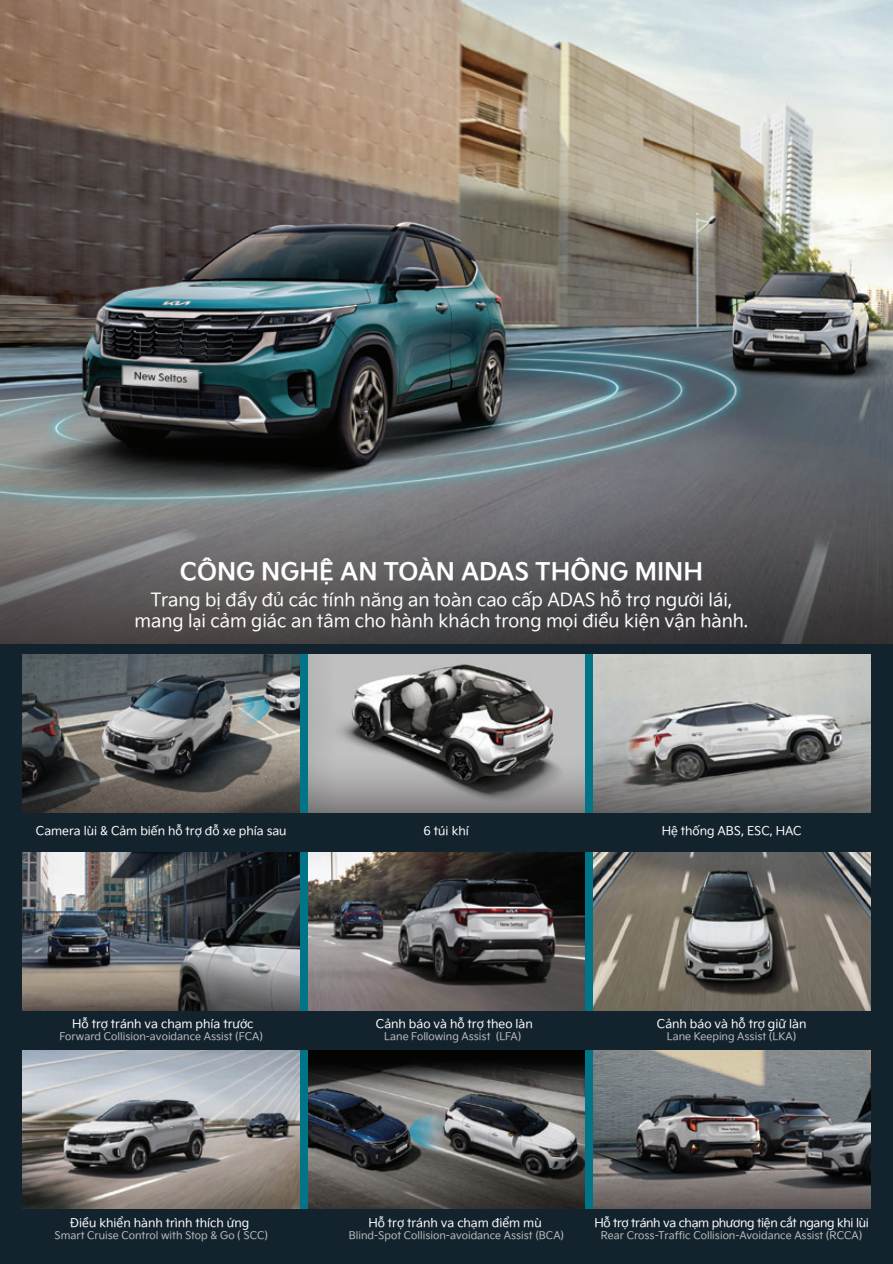
<style>
.page{position:relative;width:893px;height:1264px;background:#fff}
.page>*{position:absolute;margin:0;border:0;box-sizing:border-box;transform-origin:0 0}
.t1{font:24px "VN Kia Signature Bold";color:#fff}
.t2{font:18px/21.6px "VN Kia Signature Regular";color:#fff;text-align:center}
.t3{font:12px "VN Kia Signature Regular";color:#fff}
.t4{font:12px "VN Kia Signature Regular";letter-spacing:-.025em;color:#fff}
.t5{font:10.5px "VN Kia Signature Regular";color:#bcbdc0}
.s1{font-family:"Myriad Pro"}
</style>
<div class="page">
<div style="left:0;top:643px;width:893px;height:621px;background:#13232e"></div>
<img style="left:0;top:0;width:893px;height:441px">
<svg style="left:0;top:441px;width:893px;height:202px;background:#5e5f61"></svg>
<img style="left:23px;top:654px;width:277px;height:80px">
<svg style="left:194px;top:693px;width:76px;height:41px;background:#7f8a8b"></svg>
<svg style="left:23px;top:734px;width:277px;height:78px;background:#55524e"></svg>
<img style="left:593px;top:654px;width:277px;height:81px">
<svg style="left:593px;top:735px;width:277px;height:77px;background:#7f7e7c"></svg>
<img style="left:593px;top:1050px;width:277px;height:72px">
<svg style="left:593px;top:1122px;width:277px;height:86px;background:#5c595a"></svg>
<img style="left:308px;top:852px;width:277px;height:158px">
<img style="left:23px;top:852px;width:277px;height:81px">
<svg style="left:23px;top:933px;width:277px;height:77px;background:#716f6f"></svg>
<img style="left:23px;top:1050px;width:277px;height:158px">
<img style="left:593px;top:852px;width:277px;height:158px">
<img style="left:308px;top:1050px;width:277px;height:79px">
<svg style="left:409px;top:1104px;width:80px;height:25px;background:#7e868a"></svg>
<svg style="left:308px;top:1129px;width:277px;height:79px;background:#504f4f"></svg>
<img style="left:308px;top:654px;width:277px;height:102px">
<svg style="left:308px;top:756px;width:277px;height:56px;background:#848383"></svg>
<h1 class="t1" style="left:180px;top:553px;width:525px">CÔNG NGHỆ AN TOÀN ADAS THÔNG MINH</h1>
<h2 class="t2" style="left:135px;top:587px;width:615px">Trang bị đầy đủ các tính năng an toàn cao cấp ADAS hỗ trợ người lái, mang l<span class="s1">ạ</span>i cảm giác an tâm cho hành khách trong mọi điều kiện vận hành.</h2>
<p class="t3" style="left:36px;top:821px;width:252px">Camera lùi &amp; Cảm biến hỗ trợ đỗ xe phía sau</p>
<p class="t3" style="left:662px;top:821px;width:141px">Hệ thống ABS, ESC, HAC</p>
<p class="t3" style="left:424px;top:821px;width:47px">6 túi khí</p>
<p class="t3" style="left:72px;top:1014px;width:183px">Hỗ trợ tránh va chạm phía trước</p>
<p class="t5" style="left:59px;top:1028px;width:205px">Forward Collision-avoidance Assist (FCA)</p>
<p class="t3" style="left:70px;top:1213px;width:181px">Điều khiển hành trình thích ứng</p>
<p class="t5" style="left:54px;top:1227px;width:215px">Smart Cruise Control with Stop &amp; Go ( SCC)</p>
<p class="t3" style="left:376px;top:1014px;width:158px">Cảnh báo và hỗ trợ theo làn</p>
<p class="t5" style="left:384px;top:1028px;width:139px">Lane Following Assist (LFA)</p>
<p class="t3" style="left:657px;top:1014px;width:151px">Cảnh báo và hỗ trợ giữ làn</p>
<p class="t5" style="left:667px;top:1028px;width:131px">Lane Keeping Assist (LKA)</p>
<p class="t3" style="left:368px;top:1213px;width:175px">Hỗ trợ tránh va chạm điểm mù</p>
<p class="t5" style="left:349px;top:1227px;width:217px">Blind-Spot Collision-avoidance Assist (BCA)</p>
<p class="t4" style="left:594px;top:1213px;width:276px">Hỗ trợ tránh va chạm phương tiện cắt ngang khi lùi</p>
<p class="t5" style="left:601px;top:1227px;width:263px">Rear Cross-Traffic Collision-Avoidance Assist (RCCA)</p>
</div>
